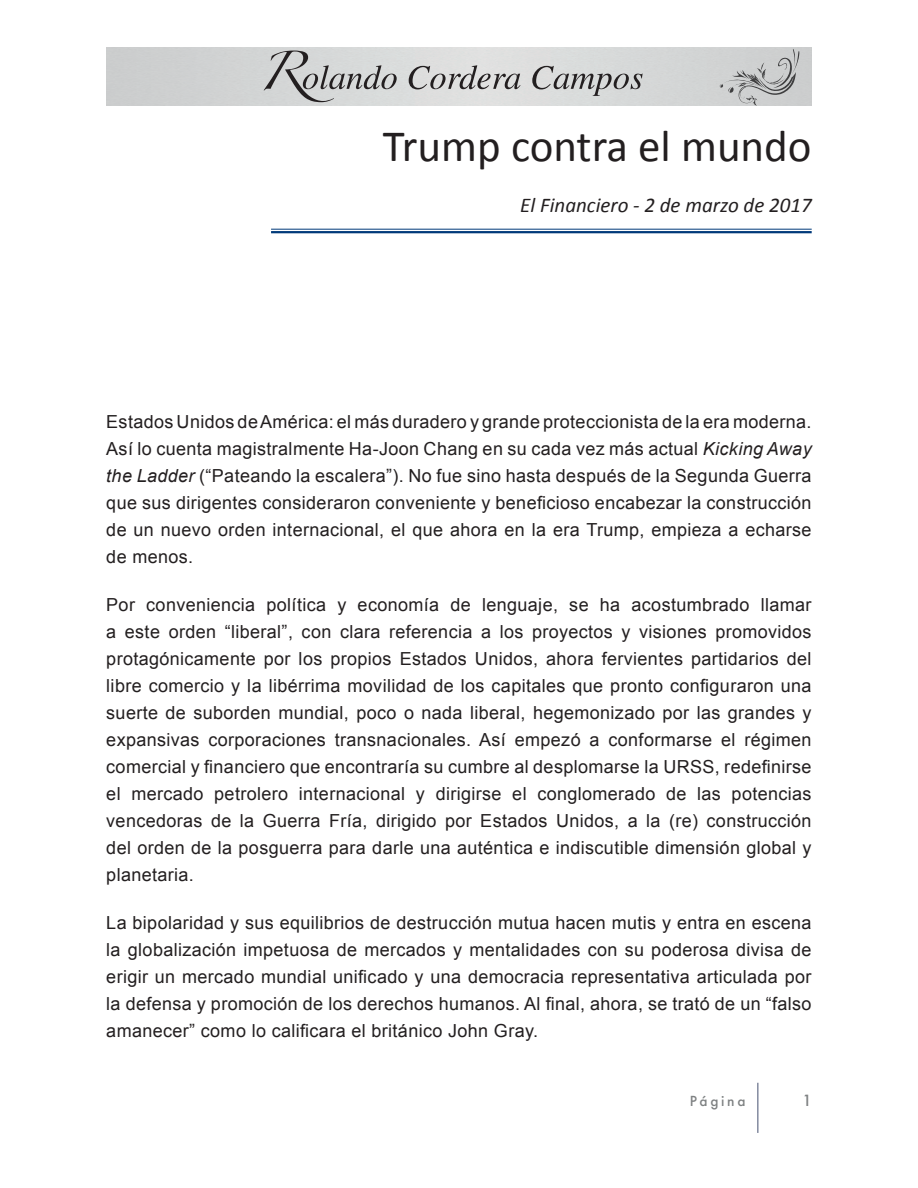
<style>
.page{position:relative;width:918px;height:1188px;background:#fff}
.page>*{position:absolute;margin:0;border:0;box-sizing:border-box;transform-origin:0 0}
.t1{font:45px "Calibri";color:#231f20}
.t2{font:italic 21px "Calibri";color:#231f20}
.t3{font:18px/27px "Arial";letter-spacing:.02em;color:#231f20;text-align:justify}
.t4{font:500 15px "Futura";color:#7e8182}
.t5{font:500 13.5px "Futura";letter-spacing:.2em;color:#7e8182}
.s1{font-style:italic}
</style>
<div class="page">
<svg style="left:264px;top:51px;width:133px;height:51px;background:#bbbcbc"></svg>
<svg style="left:409px;top:65px;width:112px;height:24px;background:#b4b3b3"></svg>
<svg style="left:532px;top:66px;width:111px;height:30px;background:#b7b7b7"></svg>
<svg style="left:719px;top:49px;width:80px;height:57px;background:#bfc0c1"></svg>
<hr style="left:757px;top:1083px;width:2px;height:50px;background:#848ba0">
<hr style="left:271px;top:229px;width:541px;height:1px;background:#013a7a">
<hr style="left:271px;top:231px;width:541px;height:2px;background:#013a7a">
<p class="t1" style="left:383px;top:118px;width:430px">Trump contra el mundo</p>
<p class="t2" style="left:520px;top:190px;width:293px">El Financiero - 2 de marzo de 2017</p>
<p class="t3" style="left:106px;top:408px;width:707px">Estados Unidos de América: el más duradero y grande proteccionista de la era moderna.<br>Así lo cuenta magistralmente Ha-Joon Chang en su cada vez más actual <span class="s1">Kicking Away the Ladder</span> (“Pateando la escalera”). No fue sino hasta después de la Segunda Guerra que sus dirigentes consideraron conveniente y beneficioso encabezar la construcción de un nuevo orden internacional, el que ahora en la era Trump, empieza a echarse de menos.</p>
<p class="t3" style="left:106px;top:591px;width:707px">Por conveniencia política y economía de lenguaje, se ha acostumbrado llamar a este orden “liberal”, con clara referencia a los proyectos y visiones promovidos protagónicamente por los propios Estados Unidos, ahora fervientes partidarios del libre comercio y la libérrima movilidad de los capitales que pronto configuraron una suerte de suborden mundial, poco o nada liberal, hegemonizado por las grandes y expansivas corporaciones transnacionales. Así empezó a conformarse el régimen comercial y financiero que encontraría su cumbre al desplomarse la URSS, redefinirse el mercado petrolero internacional y dirigirse el conglomerado de las potencias vencedoras de la Guerra Fría, dirigido por Estados Unidos, a la (re) construcción del orden de la posguerra para darle una auténtica e indiscutible dimensión global y planetaria.</p>
<p class="t3" style="left:106px;top:910px;width:707px">La bipolaridad y sus equilibrios de destrucción mutua hacen mutis y entra en escena la globalización impetuosa de mercados y mentalidades con su poderosa divisa de erigir un mercado mundial unificado y una democracia representativa articulada por la defensa y promoción de los derechos humanos. Al final, ahora, se trató de un “falso amanecer” como lo calificara el británico John Gray.</p>
<p class="t5" style="left:690px;top:1092px;width:57px">Página</p>
<p class="t4" style="left:802px;top:1091px;width:11px">1</p>
</div>
